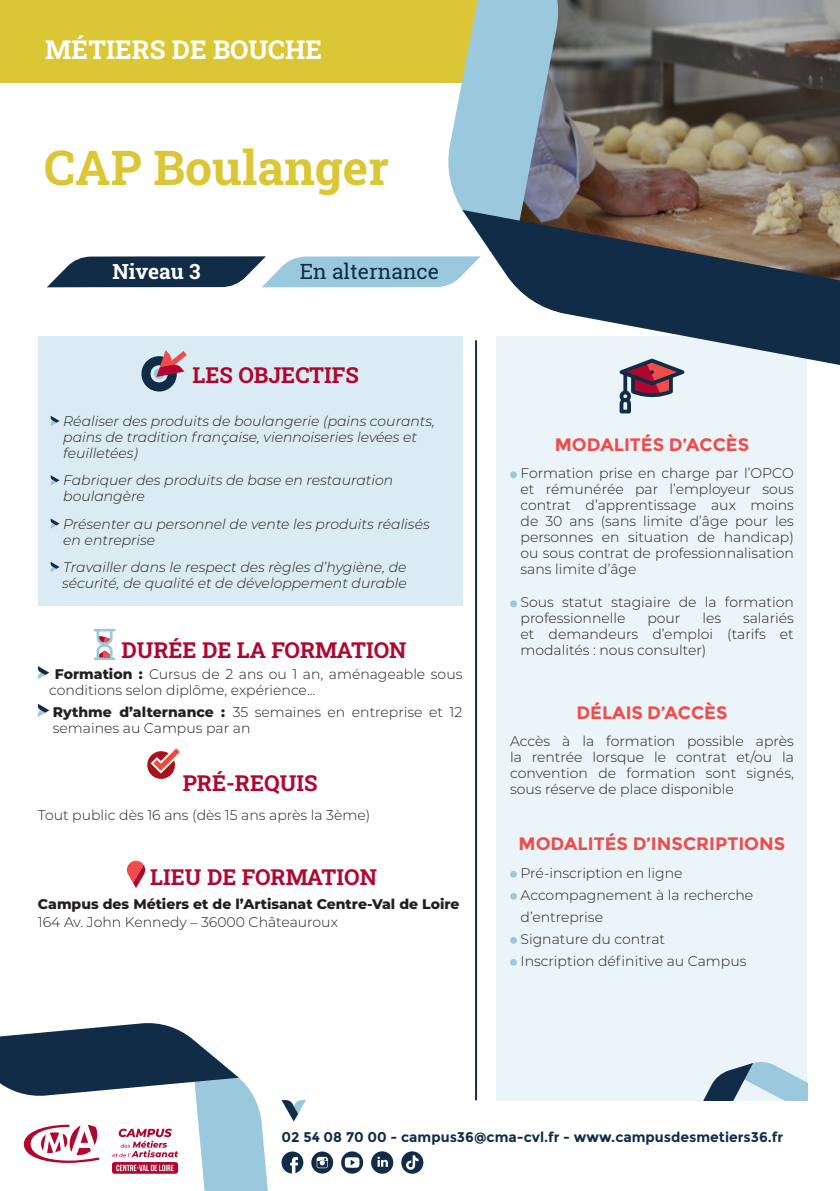
<style>
.page{position:relative;width:840px;height:1191px;background:#fff}
.page>*{position:absolute;margin:0;border:0;box-sizing:border-box;transform-origin:0 0}
.TITRES{font:700 48px "Roboto Slab";color:#dbc735}
.TITRES-2{font:700 26px "Roboto Slab";color:#fff}
.TITRES-3{font:700 22px "Roboto Slab";color:#b00630}
.TXT_COURANT{font:700 22px "Roboto Slab";color:#b00630}
.TITRES-4{font:21px "Roboto Slab";color:#102c47}
.TITRES-5{font:700 21px "Roboto Slab";color:#fff}
.TXT_COURANT-2{font:700 18px "Montserrat";color:#ef4d4b}
.TXT_COURANT-3{font:300 14px/16px "Montserrat";color:#231f20}
.TXT_COURANT-4{font:italic 300 14px/16px "Montserrat";color:#231f20}
.Mini_titre{font:700 14px "Montserrat";color:#102c47}
.TXT_COURANT-5{font:800 14px "Montserrat";color:#231f20}
.s1{font-weight:800}
</style>
<div class="page">
<div style="left:496px;top:336px;width:310px;height:764px;background:#ebf4f8"></div>
<svg style="left:94px;top:629px;width:21px;height:31px"></svg>
<svg style="left:38px;top:666px;width:11px;height:13px"></svg>
<svg style="left:38px;top:704px;width:11px;height:13px"></svg>
<svg style="left:127px;top:860px;width:18px;height:28px"></svg>
<hr style="left:475px;top:340px;width:2px;height:760px;background:#102c47">
<svg style="left:619px;top:408px;width:12px;height:5px"></svg>
<div style="left:510px;top:471px;width:6px;height:7px;background:#9ac8dd;border-radius:50%"></div>
<div style="left:510px;top:600px;width:6px;height:7px;background:#9ac8dd;border-radius:50%"></div>
<svg style="left:510px;top:871px;width:6px;height:6px"></svg>
<svg style="left:510px;top:893px;width:6px;height:6px"></svg>
<svg style="left:510px;top:937px;width:6px;height:6px"></svg>
<svg style="left:510px;top:959px;width:6px;height:6px"></svg>
<div style="left:38px;top:336px;width:424px;height:269px;background:#dbebf3"></div>
<svg style="left:141px;top:350px;width:46px;height:42px"></svg>
<svg style="left:51px;top:416px;width:9px;height:10px"></svg>
<svg style="left:51px;top:475px;width:9px;height:10px"></svg>
<svg style="left:51px;top:518px;width:9px;height:11px"></svg>
<svg style="left:51px;top:562px;width:9px;height:10px"></svg>
<svg style="left:341px;top:1151px;width:22px;height:22px"></svg>
<svg style="left:371px;top:1151px;width:22px;height:22px"></svg>
<svg style="left:401px;top:1151px;width:22px;height:22px"></svg>
<svg style="left:0;top:1023px;width:333px;height:168px"></svg>
<div style="left:0;top:0;width:498px;height:83px;background:#dbc735"></div>
<svg style="left:703px;top:1062px;width:103px;height:38px"></svg>
<svg style="left:147px;top:748px;width:32px;height:31px"></svg>
<img style="left:560px;top:0;width:279px;height:210px">
<svg style="left:47px;top:0;width:513px;height:287px"></svg>
<svg style="left:462px;top:210px;width:377px;height:198px"></svg>
<p class="TITRES-2" style="left:45px;top:32px;width:278px">MÉTIERS DE BOUCHE</p>
<p class="TITRES" style="left:44px;top:134px;width:346px">CAP Boulanger</p>
<p class="TITRES-5" style="left:112px;top:257px;width:89px">Niveau 3</p>
<p class="TITRES-4" style="left:300px;top:257px;width:141px">En alternance</p>
<p class="TITRES-3" style="left:192px;top:360px;width:168px">LES OBJECTIFS</p>
<p class="TXT_COURANT-4" style="left:63px;top:413px;width:373px">Réaliser des produits de boulangerie (pains courants, pains de tradition française, viennoiseries levées et feuilletées)</p>
<p class="TXT_COURANT-4" style="left:63px;top:472px;width:331px">Fabriquer des produits de base en restauration boulangère</p>
<p class="TXT_COURANT-4" style="left:63px;top:515px;width:368px">Présenter au personnel de vente les produits réalisés en entreprise</p>
<p class="TXT_COURANT-4" style="left:62px;top:559px;width:346px">Travailler dans le respect des règles d’hygiène, de sécurité, de qualité et de développement durable</p>
<p class="TITRES-3" style="left:121px;top:634px;width:286px">DURÉE DE LA FORMATION</p>
<p class="TXT_COURANT-3" style="left:49px;top:666px;width:414px;text-indent:6px"><span class="s1">Formation :</span> Cursus de 2 ans ou 1 an, aménageable sous conditions selon diplôme, expérience...</p>
<p class="TXT_COURANT-3" style="left:53px;top:703px;width:411px"><span class="s1">Rythme d’alternance :</span> 35 semaines en entreprise et 12 semaines au Campus par an</p>
<p class="TITRES-3" style="left:183px;top:767px;width:136px">PRÉ-REQUIS</p>
<p class="TXT_COURANT-3" style="left:38px;top:806px;width:333px">Tout public dès 16 ans (dès 15 ans après la 3ème)</p>
<p class="TXT_COURANT" style="left:150px;top:862px;width:228px">LIEU DE FORMATION</p>
<p class="TXT_COURANT-5" style="left:38px;top:893px;width:423px">Campus des Métiers et de l’Artisanat Centre-Val de Loire</p>
<p class="TXT_COURANT-3" style="left:38px;top:913px;width:301px">164 Av. John Kennedy – 36000 Châteauroux</p>
<p class="TXT_COURANT-2" style="left:554px;top:434px;width:196px">MODALITÉS D’ACCÈS</p>
<p class="TXT_COURANT-3" style="left:520px;top:465px;width:275px;text-align:justify">Formation prise en charge par l’OPCO et rémunérée par l’employeur sous contrat d’apprentissage aux moins de 30 ans (sans limite d’âge pour les personnes en situation de handicap) ou sous contrat de professionnalisation sans limite d’âge</p>
<p class="TXT_COURANT-3" style="left:520px;top:594px;width:275px">Sous statut stagiaire de la formation professionnelle</p>
<p class="TXT_COURANT-3" style="left:520px;top:610px;width:275px;text-align:justify;text-indent:222px">salariés et demandeurs d’emploi (tarifs et modalités : nous consulter)</p>
<p class="TXT_COURANT-3" style="left:647px;top:610px;width:35px">pour</p>
<p class="TXT_COURANT-3" style="left:702px;top:610px;width:20px">les</p>
<p class="TXT_COURANT-2" style="left:576px;top:701px;width:152px">DÉLAIS D’ACCÈS</p>
<p class="TXT_COURANT-3" style="left:510px;top:732px;width:285px;text-align:justify">Accès à la formation possible après la rentrée lorsque le contrat et/ou la convention de formation sont signés, sous réserve de place disponible</p>
<p class="TXT_COURANT-2" style="left:518px;top:833px;width:268px">MODALITÉS D’INSCRIPTIONS</p>
<p class="TXT_COURANT-3" style="left:520px;top:864px;width:163px">Pré-inscription en ligne</p>
<p class="TXT_COURANT-3" style="left:520px;top:883px;width:234px;line-height:22px">Accompagnement à la recherche d’entreprise</p>
<p class="TXT_COURANT-3" style="left:520px;top:930px;width:146px">Signature du contrat</p>
<p class="TXT_COURANT-3" style="left:520px;top:952px;width:227px">Inscription définitive au Campus</p>
<p class="Mini_titre" style="left:281px;top:1128px;width:503px">02 54 08 70 00 - campus36@cma-cvl.fr - www.campusdesmetiers36.fr</p>
</div>
